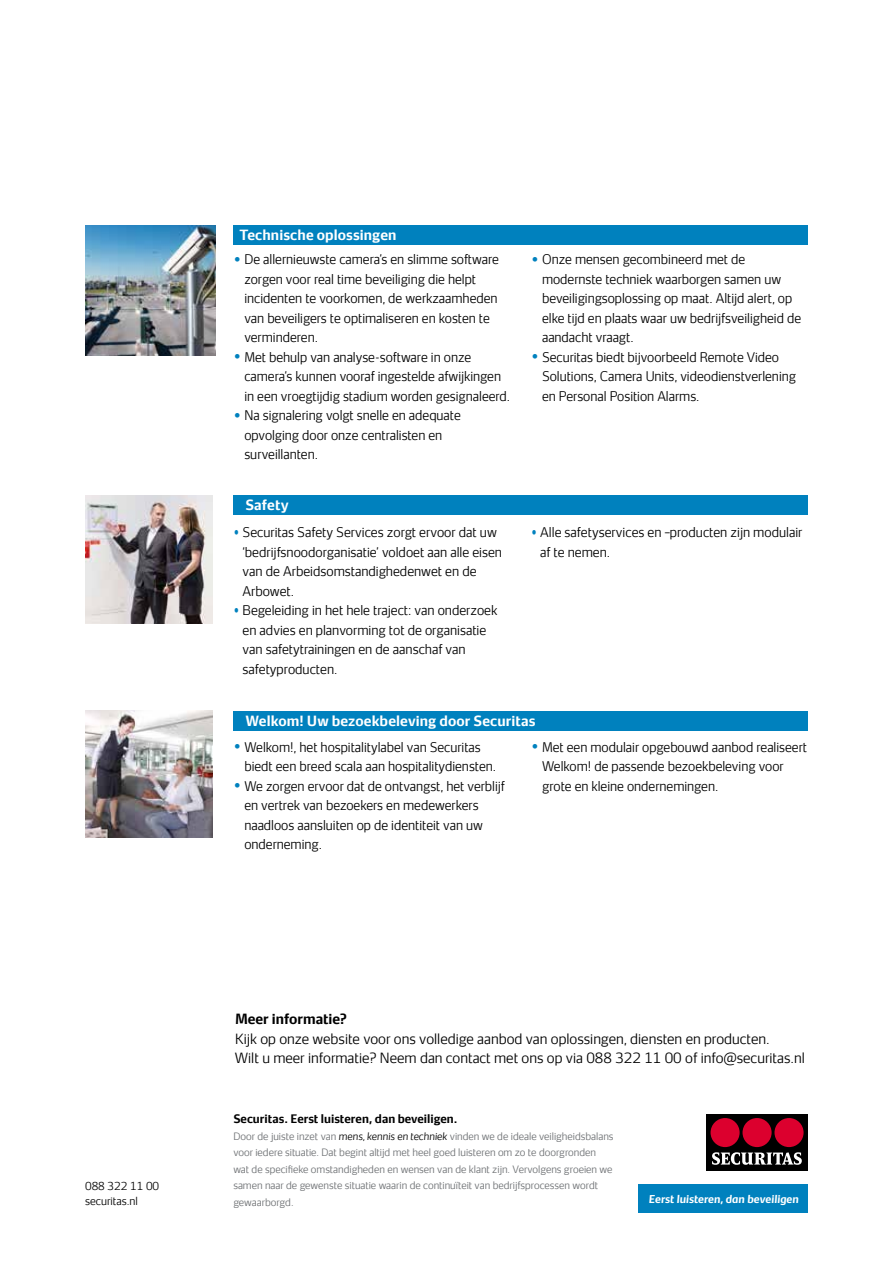
<style>
.page{position:relative;width:893px;height:1263px;background:#fff}
.page>*{position:absolute;margin:0;border:0;box-sizing:border-box;transform-origin:0 0}
.t1{font:300 13.5px/19.5px "Securitas Sans TT";color:#000}
.t2{font:700 13.5px "Securitas Sans TT";letter-spacing:.01em;color:#fff}
.t3{font:700 13.5px "Securitas Sans TT";color:#000}
.t4{font:300 12.75px/19.5px "Securitas Sans TT";color:#000}
.t5{font:700 11.25px "Securitas Sans TT";color:#000}
.t6{font:300 10.5px/15px "Securitas Sans TT";color:#000}
.t7{font:italic 700 10.35px "Securitas Sans TT";color:#fff}
.t8{font:300 9.75px/16.5px "Securitas Sans TT";color:#6d7073}
.s1{color:#0081be}
.s2{font-style:italic;color:#000}
</style>
<div class="page">
<img style="left:85px;top:225px;width:130px;height:130px">
<div style="left:234px;top:225px;width:574px;height:20px;background:#0081be"></div>
<img style="left:85px;top:495px;width:128px;height:128px">
<img style="left:85px;top:710px;width:128px;height:128px">
<div style="left:234px;top:495px;width:574px;height:20px;background:#0081be"></div>
<div style="left:234px;top:711px;width:574px;height:20px;background:#0081be"></div>
<div style="left:706px;top:1114px;width:102px;height:56px;background:#000"></div>
<div style="left:710px;top:1118px;width:30px;height:29px;background:#dc002e;border-radius:50%"></div>
<div style="left:774px;top:1118px;width:30px;height:29px;background:#dc002e;border-radius:50%"></div>
<div style="left:742px;top:1118px;width:30px;height:29px;background:#dc002e;border-radius:50%"></div>
<svg style="left:712px;top:1152px;width:90px;height:13px"></svg>
<div style="left:638px;top:1184px;width:170px;height:29px;background:#0081be"></div>
<p class="t6" style="left:85px;top:1177px;width:76px">088 322 11 00 securitas.nl</p>
<p class="t2" style="left:239px;top:223px;width:159px">Technische oplossingen</p>
<p class="t4" style="left:244px;top:248px;width:256px;text-indent:-11px"><span class="s1">•</span> De allernieuwste camera’s en slimme software zorgen voor real time beveiliging die helpt incidenten te voorkomen, de werkzaamheden van beveiligers te optimaliseren en kosten te verminderen.</p>
<p class="t4" style="left:244px;top:346px;width:267px;text-indent:-11px"><span class="s1">•</span> Met behulp van analyse-software in onze camera’s kunnen vooraf ingestelde afwijkingen in een vroegtijdig stadium worden gesignaleerd.</p>
<p class="t4" style="left:244px;top:404px;width:218px;text-indent:-11px"><span class="s1">•</span> Na signalering volgt snelle en adequate opvolging door onze centralisten en surveillanten.</p>
<p class="t2" style="left:245px;top:493px;width:45px">Safety</p>
<p class="t4" style="left:243px;top:521px;width:261px;text-indent:-9px"><span class="s1">•</span> Securitas Safety Services zorgt ervoor dat uw ‘bedrijfsnoodorganisatie’ voldoet aan alle eisen van de Arbeidsomstandighedenwet en de Arbowet.</p>
<p class="t4" style="left:243px;top:599px;width:256px;text-indent:-9px"><span class="s1">•</span> Begeleiding in het hele traject: van onderzoek en advies en planvorming tot de organisatie van safetytrainingen en de aanschaf van safetyproducten.</p>
<p class="t4" style="left:542px;top:248px;width:261px;text-indent:-11px"><span class="s1">•</span> Onze mensen gecombineerd met de modernste techniek waarborgen samen uw beveiligingsoplossing op maat. Altijd alert, op elke tijd en plaats waar uw bedrijfsveiligheid de aandacht vraagt.</p>
<p class="t4" style="left:542px;top:346px;width:256px;text-indent:-11px"><span class="s1">•</span> Securitas biedt bijvoorbeeld Remote Video<br>Solutions, Camera Units, videodienstverlening en Personal Position Alarms.</p>
<p class="t4" style="left:540px;top:521px;width:264px;text-indent:-9px"><span class="s1">•</span> Alle safetyservices en –producten zijn modulair af te nemen.</p>
<p class="t2" style="left:245px;top:709px;width:292px">Welkom! Uw bezoekbeleving door Securitas</p>
<p class="t4" style="left:244px;top:736px;width:253px;text-indent:-11px"><span class="s1">•</span> Welkom!, het hospitalitylabel van Securitas biedt een breed scala aan hospitalitydiensten.</p>
<p class="t4" style="left:244px;top:775px;width:262px;text-indent:-11px"><span class="s1">•</span> We zorgen ervoor dat de ontvangst, het verblijf en vertrek van bezoekers en medewerkers naadloos aansluiten op de identiteit van uw onderneming.</p>
<p class="t4" style="left:542px;top:736px;width:266px;text-indent:-11px"><span class="s1">•</span> Met een modulair opgebouwd aanbod realiseert<br>Welkom! de passende bezoekbeleving voor grote en kleine ondernemingen.</p>
<p class="t3" style="left:235px;top:1007px;width:113px">Meer informatie?</p>
<p class="t1" style="left:235px;top:1027px;width:572px">Kijk op onze website voor ons volledige aanbod van oplossingen, diensten en producten.<br>Wilt u meer informatie? Neem dan contact met ons op via 088 322 11 00 of info@securitas.nl</p>
<p class="t5" style="left:233px;top:1109px;width:226px">Securitas. Eerst luisteren, dan beveiligen.</p>
<p class="t8" style="left:233px;top:1127px;width:382px">Door de juiste inzet van <span class="s2">mens, kennis en techniek</span> vinden we de ideale veiligheidsbalans voor iedere situatie. Dat begint altijd met heel goed luisteren om zo te doorgronden wat de specifieke omstandigheden en wensen van de klant zijn. Vervolgens groeien we samen naar de gewenste situatie waarin de continuïteit van bedrijfsprocessen wordt gewaarborgd.</p>
<p class="t7" style="left:649px;top:1190px;width:151px">Eerst luisteren, dan beveiligen</p>
</div>
